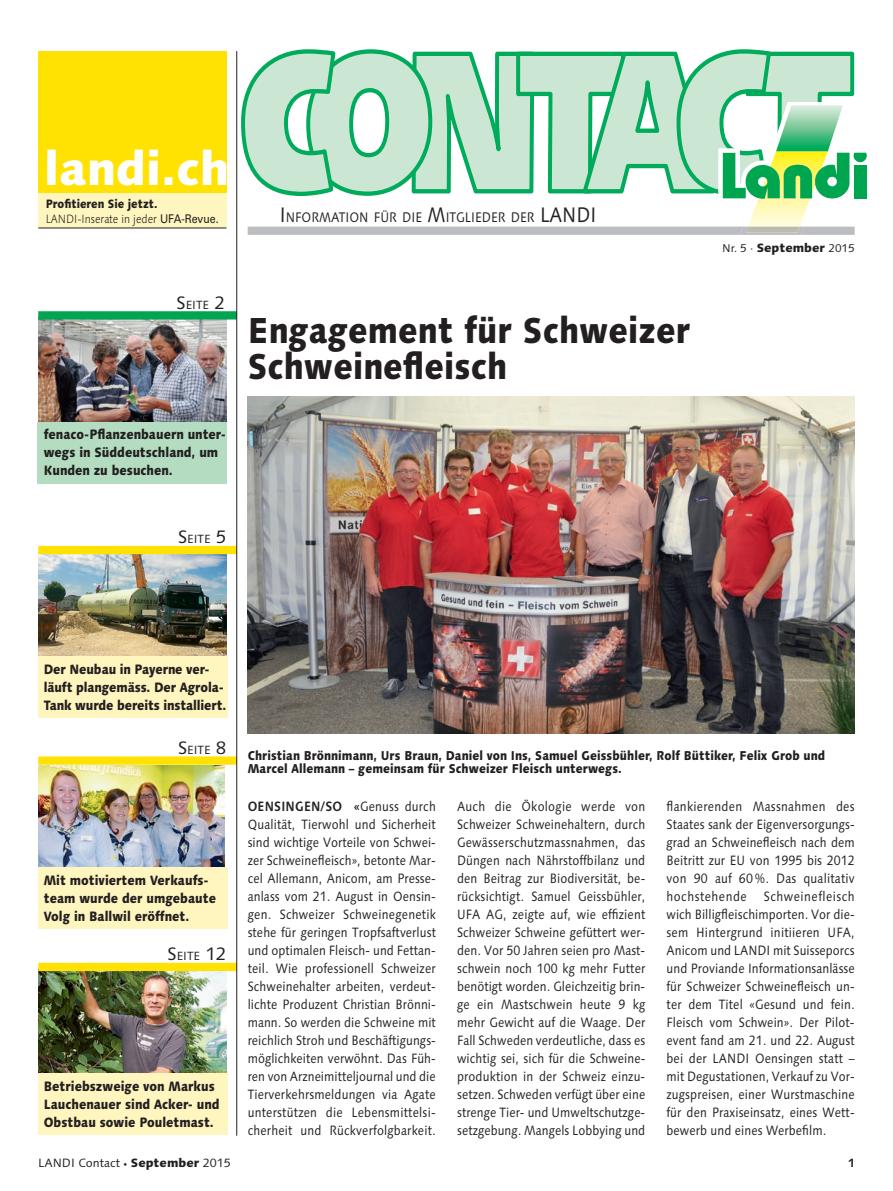
<style>
.page{position:relative;width:893px;height:1191px;background:#fff}
.page>*{position:absolute;margin:0;border:0;box-sizing:border-box;transform-origin:0 0}
.t1{font:800 46.5px "Linotype Syntax";color:#fff}
.t2{font:800 36px/36px "Linotype Syntax";letter-spacing:.005em;color:#231f20;scale:.88 1}
.t3{font:13.8px "Linotype Syntax Regular SC660";color:#231f20;scale:.88 1}
.t4{font:13.5px/18px "Linotype Syntax";letter-spacing:.01em;color:#231f20;text-align:justify;scale:.88 1}
.t5{font:800 13.5px/18px "Linotype Syntax";color:#231f20;scale:.88 1}
.t6{font:800 12.75px/13.5px "Linotype Syntax";letter-spacing:.005em;color:#231f20;scale:.88 1}
.t7{font:300 12px/14.4px "Linotype Syntax";color:#231f20;scale:.88 1}
.t8{font:12px "Linotype Syntax";color:#231f20}
.t9{font:700 12px "Linotype Syntax";color:#231f20}
.t10{font:11.85px "Linotype Syntax Regular SC660";color:#231f20}
.t11{font:11.25px "Linotype Syntax";color:#231f20}
.s1{font-weight:800}
.s2{font-family:"Univers";font-weight:400}
.s3{font-size:21px}
.s4{font-size:18px}
.s5{font-weight:800;font-size:12px}
.s6{font-weight:700}
.s7{font-size:7.5px}
</style>
<div class="page">
<img style="left:38px;top:319px;width:188px;height:103px">
<img style="left:38px;top:554px;width:188px;height:103px">
<img style="left:38px;top:765px;width:186px;height:102px">
<img style="left:38px;top:971px;width:188px;height:102px">
<img style="left:248px;top:397px;width:607px;height:337px">
<div style="left:38px;top:51px;width:188px;height:177px;background:#ffe201"></div>
<div style="left:38px;top:311px;width:199px;height:8px;background:#00a54f"></div>
<div style="left:37px;top:422px;width:189px;height:61px;background:#b3dcc0"></div>
<div style="left:38px;top:546px;width:199px;height:8px;background:#ffe201"></div>
<div style="left:38px;top:657px;width:189px;height:61px;background:#fef5bf"></div>
<div style="left:38px;top:756px;width:199px;height:8px;background:#ffe201"></div>
<div style="left:38px;top:867px;width:189px;height:61px;background:#fef5bf"></div>
<div style="left:38px;top:962px;width:199px;height:9px;background:#ffe201"></div>
<div style="left:38px;top:1073px;width:189px;height:61px;background:#fef5bf"></div>
<svg style="left:241px;top:49px;width:626px;height:186px"></svg>
<img style="left:746px;top:227px;width:54px;height:6px">
<div style="left:38px;top:194px;width:188px;height:34px;background:#fef5bf"></div>
<hr style="left:38px;top:228px;width:188px;height:1px;background:#231f20">
<hr style="left:236px;top:51px;width:1px;height:1084px;background:#231f20">
<h1 class="t1" style="left:44px;top:140px;width:187px">landi.ch</h1>
<p class="t7" style="left:46px;top:197px;width:198px"><span class="s1">Profitieren Sie jetzt.<br></span>LANDI-Inserate in jeder <span class="s2">UFA-Revue.</span></p>
<p class="t3" style="left:280px;top:209px;width:361px"><span class="s3">I</span>NFORMATION FÜR DIE <span class="s3">M</span>ITGLIEDER DER <span class="s3">LANDI</span></p>
<p class="t10" style="left:177px;top:298px;width:50px"><span class="s4">S</span>EITE <span class="s4">2</span></p>
<p class="t5" style="left:44px;top:425px;width:208px">fenaco-Pflanzenbauern unter&shy;wegs in Süddeutschland, um<br>Kunden zu besuchen.</p>
<p class="t10" style="left:178px;top:532px;width:50px"><span class="s4">S</span>EITE <span class="s4">5</span></p>
<h2 class="t2" style="left:248px;top:311px;width:505px">Engagement für Schweizer<br>Schweinefleisch</h2>
<p class="t11" style="left:722px;top:241px;width:134px">Nr. 5 · <span class="s5">September</span> 2015</p>
<p class="t5" style="left:44px;top:660px;width:209px">Der Neubau in Payerne ver&shy;läuft plangemäss. Der Agrola-<br>Tank wurde bereits installiert.</p>
<p class="t10" style="left:178px;top:743px;width:50px"><span class="s4">S</span>EITE <span class="s4">8</span></p>
<p class="t5" style="left:44px;top:870px;width:197px">Mit motiviertem Verkaufs&shy;team wurde der umgebaute<br>Volg in Ballwil eröffnet.</p>
<p class="t10" style="left:168px;top:949px;width:60px"><span class="s4">S</span>EITE <span class="s4">12</span></p>
<p class="t5" style="left:44px;top:1077px;width:201px">Betriebszweige von Markus<br>Lauchenauer sind Acker- und<br>Obstbau sowie Pouletmast.</p>
<p class="t6" style="left:248px;top:748px;width:658px">Christian Brönnimann, Urs Braun, Daniel von Ins, Samuel Geissbühler, Rolf Büttiker, Felix Grob und<br>Marcel Allemann – gemeinsam für Schweizer Fleisch unterwegs.</p>
<p class="t4" style="left:248px;top:797px;width:215px"><span class="s6">OENSINGEN/SO «</span>Genuss durch Qualität, Tierwohl und Sicherheit sind wichtige Vorteile von Schwei&shy;zer Schweinefleisch», betonte Mar&shy;cel Allemann, Anicom, am Presse&shy;anlass vom 21. August in Oensin&shy;gen. Schweizer Schweinegenetik stehe für geringen Tropfsaftverlust und optimalen Fleisch- und Fettan&shy;teil. Wie professionell Schweizer Schweinehalter arbeiten, verdeut&shy;lichte Produzent Christian Brönni&shy;mann. So werden die Schweine mit reichlich Stroh und Beschäftigungs&shy;möglichkeiten verwöhnt. Das Füh&shy;ren von Arzneimitteljournal und die Tierverkehrsmeldungen via Agate unterstützen die Lebensmittelsi&shy;cherheit und Rückverfolgbarkeit.</p>
<p class="t4" style="left:666px;top:797px;width:215px">flankierenden Massnahmen des Staates sank der Eigenversorgungs&shy;grad an Schweinefleisch nach dem Beitritt zur EU von 1995 bis 2012 von 90 auf 60 %. Das qualitativ hochstehende</p>
<p class="t4" style="left:457px;top:797px;width:215px">Auch die Ökologie werde von Schweizer Schweinehaltern, durch Gewässerschutzmassnahmen, das Düngen nach Nährstoffbilanz und den Beitrag zur Biodiversität, be&shy;rücksichtigt. Samuel Geissbühler, UFA AG, zeigte auf, wie effizient Schweizer Schweine gefüttert wer&shy;den. Vor 50 Jahren seien pro Mast&shy;schwein noch 100 kg mehr Futter benötigt worden. Gleichzeitig brin&shy;ge ein Mastschwein heute 9 kg mehr Gewicht auf die Waage. Der Fall Schweden verdeutliche, dass es wichtig sei, sich für die Schweine&shy;produktion in der Schweiz einzu&shy;setzen. Schweden verfügt über eine strenge Tier- und Umweltschutzge&shy;setzgebung. Mangels Lobbying und</p>
<p class="t4" style="left:666px;top:887px;width:215px;text-indent:97px">Schweinefleisch wich Billigfleischimporten. Vor die&shy;sem Hintergrund initiieren UFA, Anicom und LANDI mit Suisseporcs und Proviande Informationsanlässe für Schweizer Schweinefleisch un&shy;ter dem Titel «Gesund und fein.<br>Fleisch vom Schwein». Der Pilot&shy;event fand am 21. und 22. August bei der LANDI Oensingen statt – mit Degustationen, Verkauf zu Vor&shy;zugspreisen, einer Wurstmaschine für den Praxiseinsatz, eines Wett&shy;bewerb und eines Werbefilm.</p>
<p class="t8" style="left:38px;top:1155px;width:194px">LANDI Contact <span class="s7">•</span> <span class="s1">September</span> 2015</p>
<p class="t9" style="left:848px;top:1154px;width:8px">1</p>
</div>
